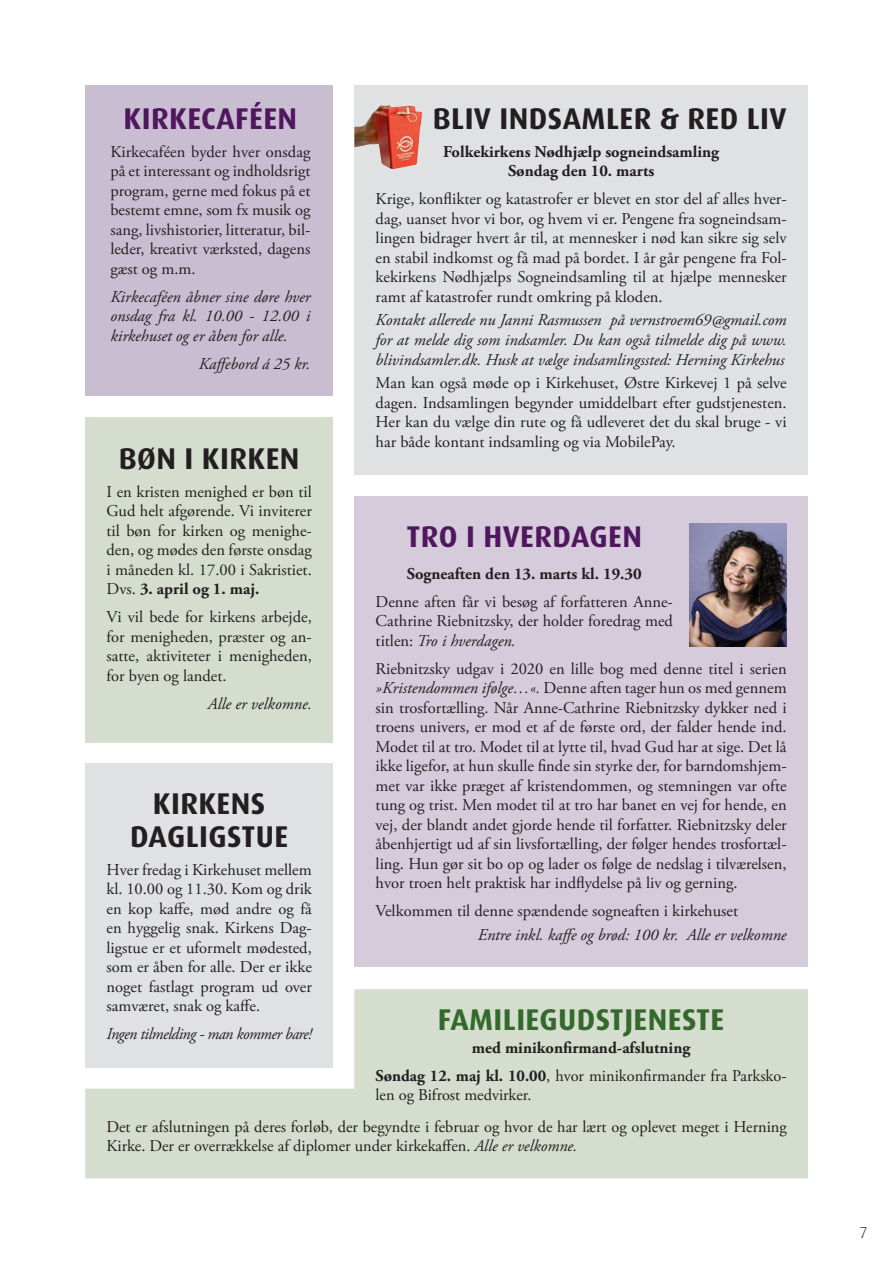
<style>
.page{position:relative;width:893px;height:1263px;background:#fff}
.page>*{position:absolute;margin:0;border:0;box-sizing:border-box;transform-origin:0 0}
.t1{font:700 30px "Dax";letter-spacing:.015em;color:#231f20}
.t2{font:700 30px "Dax";letter-spacing:.015em;color:#50175f}
.t3{font:700 30px "Dax";letter-spacing:.015em;color:#34692c}
.t4{font:16.5px/19.5px "Adobe Garamond Pro";color:#231f20;text-align:justify}
.t5{font:italic 16.5px/19.5px "Adobe Garamond Pro";color:#231f20;text-align:justify}
.t6{font:700 16.5px/19.5px "Adobe Garamond Pro";color:#231f20;text-align:center}
.t7{font:italic 16.5px "Adobe Garamond Pro";letter-spacing:-.03em;color:#231f20}
.t8{font:300 15.75px "Dax";color:#231f20}
.s1{font-weight:700}
.s2{font-style:italic}
</style>
<div class="page">
<div style="left:85px;top:989px;width:723px;height:189px;background:#d5ddce"></div>
<div style="left:354px;top:85px;width:454px;height:390px;background:#e0e1e3"></div>
<div style="left:85px;top:763px;width:248px;height:304px;background:#e0e1e3"></div>
<div style="left:85px;top:85px;width:248px;height:311px;background:#c9bdd1"></div>
<div style="left:85px;top:417px;width:248px;height:326px;background:#d5ddce"></div>
<div style="left:354px;top:496px;width:454px;height:471px;background:#d5cbdb"></div>
<img style="left:690px;top:523px;width:96px;height:123px">
<img style="left:354px;top:105px;width:68px;height:64px">
<p class="t2" style="left:124px;top:101px;width:175px">KIRKECAFÉEN</p>
<p class="t4" style="left:110px;top:142px;width:202px">Kirkecaféen byder hver onsdag på et interessant og indholdsrigt program, gerne med fokus på et bestemt emne, som fx musik og sang, livshistorier, litteratur, bil&shy;leder, kreativt værksted, dagens gæst og m.m.</p>
<p class="t5" style="left:110px;top:287px;width:202px">Kirkecaféen åbner sine døre hver onsdag fra kl. 10.00 - 12.00 i kirkehuset og er åben for alle.</p>
<p class="t5" style="left:199px;top:354px;width:113px">Kaffebord á 25 kr.</p>
<p class="t1" style="left:433px;top:101px;width:355px">BLIV INDSAMLER &amp; RED LIV</p>
<p class="t6" style="left:443px;top:142px;width:277px">Folkekirkens Nødhjælp sogneindsamling<br>Søndag den 10. marts</p>
<p class="t4" style="left:376px;top:190px;width:413px">Krige, konflikter og katastrofer er blevet en stor del af alles hver&shy;dag, uanset hvor vi bor, og hvem vi er. Pengene fra sogneindsam&shy;lingen bidrager hvert år til, at mennesker i nød kan sikre sig selv en stabil indkomst og få mad på bordet. I år går pengene fra Fol&shy;kekirkens Nødhjælps Sogneindsamling til at hjælpe mennesker ramt af katastrofer rundt omkring på kloden.</p>
<p class="t5" style="left:376px;top:311px;width:412px">Kontakt allerede nu Janni Rasmussen på vernstroem69@gmail.com for at melde dig som indsamler. Du kan også tilmelde dig på www. blivindsamler.dk. Husk at vælge indsamlingssted: Herning Kirkehus</p>
<p class="t4" style="left:376px;top:374px;width:413px">Man kan også møde op i Kirkehuset, Østre Kirkevej 1 på selve dagen. Indsamlingen begynder umiddelbart efter gudstjenesten.<br>Her kan du vælge din rute og få udleveret det du skal bruge - vi har både kontant indsamling og via MobilePay.</p>
<p class="t1" style="left:119px;top:441px;width:182px">BØN I KIRKEN</p>
<p class="t4" style="left:106px;top:482px;width:207px">I en kristen menighed er bøn til Gud helt afgørende. Vi inviterer til bøn for kirken og menighe&shy;den, og mødes den første onsdag i måneden kl. 17.00 i Sakristiet.<br>Dvs. <span class="s1">3. april og 1. maj.</span></p>
<p class="t4" style="left:106px;top:608px;width:207px">Vi vil bede for kirkens arbejde, for menigheden, præster og an&shy;satte, aktiviteter i menigheden, for byen og landet.</p>
<p class="t5" style="left:208px;top:694px;width:105px">Alle er velkomne.</p>
<p class="t2" style="left:406px;top:519px;width:237px">TRO I HVERDAGEN</p>
<p class="t6" style="left:407px;top:564px;width:236px">Sogneaften den 13. marts kl. 19.30</p>
<p class="t4" style="left:376px;top:592px;width:299px">Denne aften får vi besøg af forfatteren Anne-Cathrine Riebnitzsky, der holder foredrag med titlen: <span class="s2">Tro i hverdagen.</span></p>
<p class="t4" style="left:376px;top:659px;width:413px">Riebnitzsky udgav i 2020 en lille bog med denne titel i serien <span class="s2">»Kristendommen ifølge…«.</span> Denne aften tager hun os med gennem sin trosfortælling. Når Anne-Cathrine Riebnitzsky dykker ned i troens univers, er mod et af de første ord, der falder hende ind.<br>Modet til at tro. Modet til at lytte til, hvad Gud har at sige. Det lå ikke ligefor, at hun skulle finde sin styrke der, for barndomshjem&shy;met var ikke præget af kristendommen, og stemningen var ofte tung og trist. Men modet til at tro har banet en vej for hende, en vej, der blandt andet gjorde hende til forfatter. Riebnitzsky deler åbenhjertigt ud af sin livsfortælling, der følger hendes trosfortæl&shy;ling. Hun gør sit bo op og lader os følge de nedslag i tilværelsen, hvor troen helt praktisk har indflydelse på liv og gerning.</p>
<p class="t4" style="left:376px;top:902px;width:364px">Velkommen til denne spændende sogneaften i kirkehuset</p>
<p class="t5" style="left:478px;top:926px;width:310px">Entre inkl. kaffe og brød: 100 kr. Alle er velkomne</p>
<p class="t1" style="left:153px;top:786px;width:114px">KIRKENS</p>
<p class="t1" style="left:130px;top:819px;width:160px">DAGLIGSTUE</p>
<p class="t4" style="left:106px;top:860px;width:207px">Hver fredag i Kirkehuset mellem kl. 10.00 og 11.30. Kom og drik en kop kaffe, mød andre og få en hyggelig snak. Kirkens Dag&shy;ligstue er et uformelt mødested, som er åben for alle. Der er ikke noget fastlagt program ud over samværet, snak og kaffe.</p>
<p class="t7" style="left:106px;top:1024px;width:207px">Ingen tilmelding - man kommer bare!</p>
<p class="t3" style="left:438px;top:1003px;width:288px">FAMILIEGUDSTJENESTE</p>
<p class="t6" style="left:472px;top:1038px;width:220px">med minikonfirmand-afslutning</p>
<p class="t4" style="left:376px;top:1066px;width:413px"><span class="s1">Søndag 12. maj kl. 10.00</span>, hvor minikonfirmander fra Parksko&shy;len og Bifrost medvirker.</p>
<p class="t4" style="left:106px;top:1117px;width:682px">Det er afslutningen på deres forløb, der begyndte i februar og hvor de har lært og oplevet meget i Herning<br>Kirke. Der er overrækkelse af diplomer under kirkekaffen. <span class="s2">Alle er velkomne.</span></p>
<p class="t8" style="left:859px;top:1223px;width:10px">7</p>
</div>
